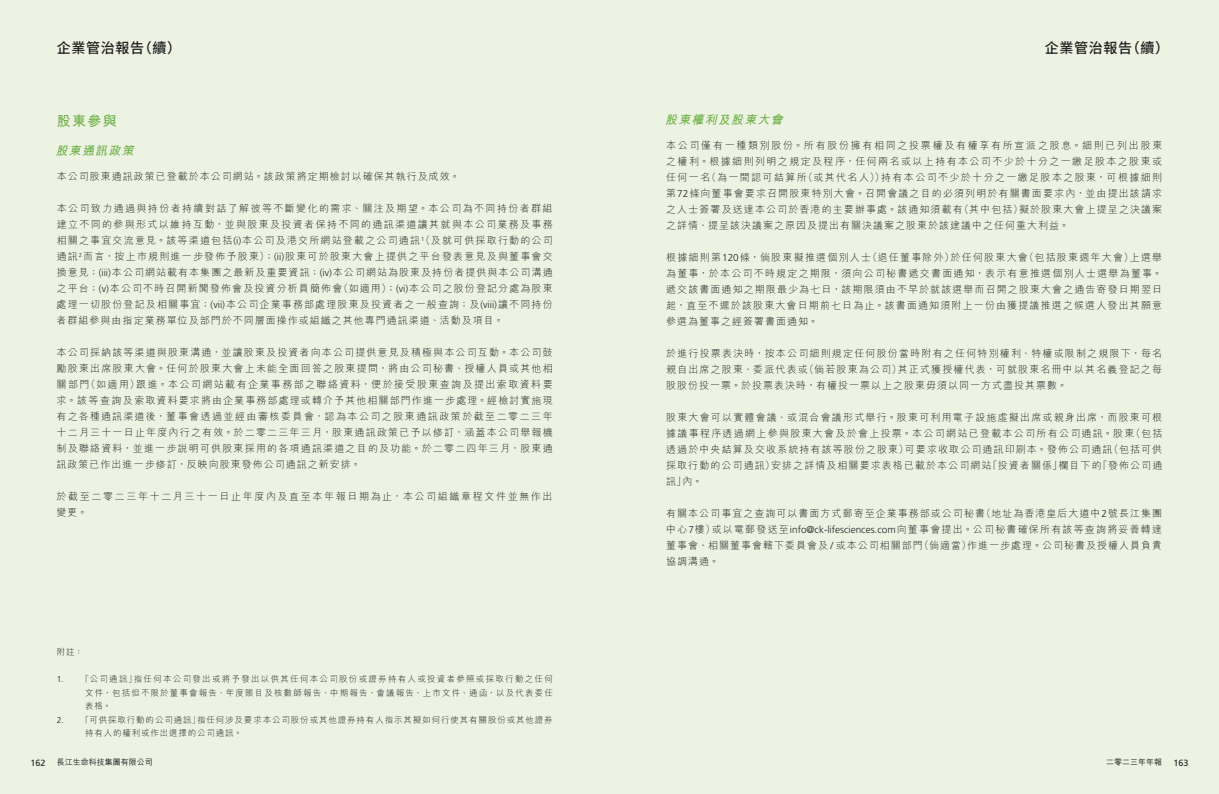
<style>
.page{position:relative;width:1219px;height:794px;background:#fff}
.page>*{position:absolute;margin:0;border:0;box-sizing:border-box;transform-origin:0 0}
.t1{font:500 14px "Noto Sans TC";letter-spacing:.05em;color:#231f20}
.t2{font:700 14px "M Hei HK";color:#6fb048}
.t3{font:italic 700 12px "M Hei HK";color:#6fb048}
.t4{font:300 10px/16px "M Hei HK";letter-spacing:.1em;color:#231f20;text-align:justify}
.t5{font:300 10px/16px "M Hei HK";letter-spacing:.165em;color:#231f20}
.t6{font:9px "Frutiger LT Std";color:#231f20}
.t7{font:300 8.5px/13.5px "M Hei HK";letter-spacing:.105em;color:#231f20;text-align:justify}
.t8{font:500 8px "M Hei HK";color:#231f20}
.t9{font:300 5.8px "Frutiger LT Std";color:#231f20}
.s1{font-family:"Frutiger LT Std"}
</style>
<div class="page">
<div style="left:0;top:0;width:609px;height:794px;background:#edf3e3"></div>
<div style="left:610px;top:0;width:609px;height:794px;background:#edf3e3"></div>
<h1 class="t1" style="left:57px;top:40px;width:126px">企業管治報告（續）</h1>
<h1 class="t2" style="left:57px;top:111px;width:62px">股東參與</h1>
<p class="t3" style="left:56px;top:142px;width:83px">股東通訊政策</p>
<p class="t4" style="left:57px;top:168px;width:404px">本公司股東通訊政策已登載於本公司網站。該政策將定期檢討以確保其執行及成效。</p>
<p class="t4" style="left:57px;top:200px;width:498px">本公司致力通過與持份者持續對話了解彼等不斷變化的需求、關注及期望。本公司為不同持份者群組建立不同的參與形式以維持互動，並與股東及投資者保持不同的通訊渠道讓其就與本公司業務及事務相關之事宜交流意見。該等渠道包括<span class="s1">(i)</span>本公司及港交所網站登載之公司通訊（及就可供採取行動的公司</p>
<p class="t9" style="left:421px;top:236px;width:5px">1</p>
<p class="t4" style="left:57px;top:248px;width:498px">通訊<sup>2</sup>而言，按上巿規則進一步發佈予股東）；<span class="s1">(ii)</span>股東可於股東大會上提供之平台發表意見及與董事會交換意見；<span class="s1">(iii)</span>本公司網站載有本集團之最新及重要資訊；<span class="s1">(iv)</span>本公司網站為股東及持份者提供與本公司溝通之平台；<span class="s1">(v)</span>本公司不時召開新聞發佈會及投資分析員簡佈會（如適用）；<span class="s1">(vi)</span>本公司之股份登記分處為股東處理一切股份登記及相關事宜；<span class="s1">(vii)</span>本公司企業事務部處理股東及投資者之一般查詢；及<span class="s1">(viii)</span>讓不同持份者群組參與由指定業務單位及部門於不同層面操作或組織之其他專門通訊渠道、活動及項目。</p>
<p class="t4" style="left:57px;top:344px;width:498px">本公司採納該等渠道與股東溝通，並讓股東及投資者向本公司提供意見及積極與本公司互動。本公司鼓勵股東出席股東大會。任何於股東大會上未能全面回答之股東提問，將由公司秘書、授權人員或其他相關部門（如適用）跟進。本公司網站載有企業事務部之聯絡資料，便於接受股東查詢及提出索取資料要求。該等查詢及索取資料要求將由企業事務部處理或轉介予其他相關部門作進一步處理。經檢討實施現有之各種通訊渠道後，董事會透過並經由審核委員會，認為本公司之股東通訊政策於截至二零二三年十二月三十一日止年度內行之有效。於二零二三年三月，股東通訊政策已予以修訂，涵蓋本公司舉報機制及聯絡資料，並進一步說明可供股東採用的各項通訊渠道之目的及功能。於二零二四年三月，股東通訊政策已作出進一步修訂，反映向股東發佈公司通訊之新安排。</p>
<p class="t5" style="left:57px;top:488px;width:497px">於截至二零二三年十二月三十一日止年度內及直至本年報日期為止，本公司組織章程文件並無作出變更。</p>
<p class="t7" style="left:57px;top:645px;width:28px">附註：</p>
<p class="t7" style="left:85px;top:672px;width:469px;text-indent:-28px"><span class="s1">1.</span> 「公司通訊」指任何本公司發出或將予發出以供其任何本公司股份或證券持有人或投資者參照或採取行動之任何文件，包括但不限於董事會報告、年度賬目及核數師報告、中期報告、會議報告、上市文件、通函，以及代表委任表格。</p>
<p class="t7" style="left:85px;top:712px;width:469px;text-indent:-28px"><span class="s1">2.</span> 「可供採取行動的公司通訊」指任何涉及要求本公司股份或其他證券持有人指示其擬如何行使其有關股份或其他證券持有人的權利或作出選擇的公司通訊。</p>
<p class="t6" style="left:30px;top:757px;width:17px">162</p>
<p class="t8" style="left:57px;top:756px;width:97px">長江生命科技集團有限公司</p>
<h1 class="t1" style="left:1045px;top:40px;width:126px">企業管治報告（續）</h1>
<p class="t3" style="left:665px;top:111px;width:122px">股東權利及股東大會</p>
<p class="t4" style="left:666px;top:137px;width:498px">本公司僅有一種類別股份。所有股份擁有相同之投票權及有權享有所宣派之股息。細則已列出股東之權利。根據細則列明之規定及程序，任何兩名或以上持有本公司不少於十分之一繳足股本之股東或任何一名（為一間認可結算所（或其代名人））持有本公司不少於十分之一繳足股本之股東，可根據細則第<span class="s1">72</span>條向董事會要求召開股東特別大會。召開會議之目的必須列明於有關書面要求內，並由提出該請求之人士簽署及送達本公司於香港的主要辦事處。該通知須載有（其中包括）擬於股東大會上提呈之決議案之詳情、提呈該決議案之原因及提出有關決議案之股東於該建議中之任何重大利益。</p>
<p class="t4" style="left:666px;top:249px;width:498px">根據細則第<span class="s1">120</span>條，倘股東擬推選個別人士（退任董事除外）於任何股東大會（包括股東週年大會）上選舉為董事，於本公司不時規定之期限，須向公司秘書遞交書面通知，表示有意推選個別人士選舉為董事。遞交該書面通知之期限最少為七日，該期限須由不早於就該選舉而召開之股東大會之通告寄發日期翌日起，直至不遲於該股東大會日期前七日為止。該書面通知須附上一份由獲提議推選之候選人發出其願意參選為董事之經簽署書面通知。</p>
<p class="t4" style="left:666px;top:345px;width:498px">於進行投票表決時，按本公司細則規定任何股份當時附有之任何特別權利、特權或限制之規限下，每名親自出席之股東、委派代表或（倘若股東為公司）其正式獲授權代表，可就股東名冊中以其名義登記之每股股份投一票。於投票表決時，有權投一票以上之股東毋須以同一方式盡投其票數。</p>
<p class="t4" style="left:666px;top:409px;width:498px">股東大會可以實體會議、或混合會議形式舉行。股東可利用電子設施虛擬出席或親身出席，而股東可根據議事程序透過網上參與股東大會及於會上投票。本公司網站已登載本公司所有公司通訊。股東（包括透過於中央結算及交收系統持有該等股份之股東）可要求收取公司通訊印刷本。發佈公司通訊（包括可供採取行動的公司通訊）安排之詳情及相關要求表格已載於本公司網站「投資者關係」欄目下的「發佈公司通訊」內。</p>
<p class="t4" style="left:666px;top:505px;width:498px">有關本公司事宜之查詢可以書面方式郵寄至企業事務部或公司秘書（地址為香港皇后大道中<span class="s1">2</span>號長江集團中心<span class="s1">7</span>樓）或以電郵發送至<span class="s1">info@ck-lifesciences.com</span>向董事會提出。公司秘書確保所有該等查詢將妥善轉達董事會、相關董事會轄下委員會及 <span class="s1">/</span> 或本公司相關部門（倘適當）作進一步處理。公司秘書及授權人員負責協調溝通。</p>
<p class="t8" style="left:1106px;top:756px;width:57px">二零二三年年報</p>
<p class="t6" style="left:1174px;top:757px;width:17px">163</p>
</div>
